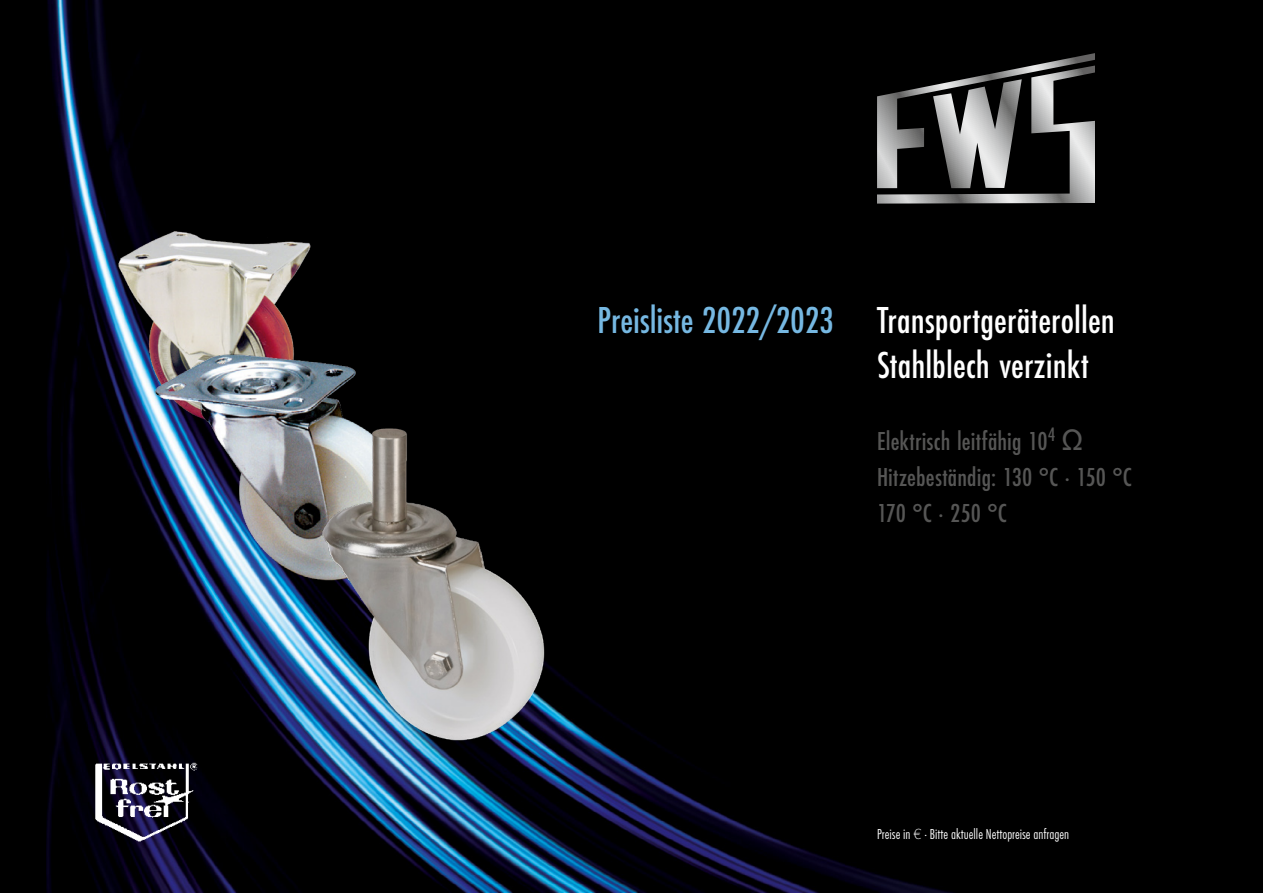
<style>
.page{position:relative;width:1263px;height:893px;background:#fff}
.page>*{position:absolute;margin:0;border:0;box-sizing:border-box;transform-origin:0 0}
.t1{font:500 39px/45px "Futura Con";letter-spacing:.005em;color:#fff}
.t2{font:500 39px "Futura Con";letter-spacing:-.005em;color:#76b8e2}
.t3{font:500 27px/36px "Futura Con";letter-spacing:.005em;color:#565655}
.t4{font:300 15px "Futura Con";color:#fff}
.s1{font-family:"Futura";font-stretch:condensed}
.s2{font-family:"Futura"}
</style>
<div class="page">
<div style="left:904px;top:0;width:359px;height:893px;background:#000"></div>
<img style="left:0;top:0;width:954px;height:893px">
<img style="left:94px;top:757px;width:109px;height:88px">
<img style="left:116px;top:226px;width:198px;height:200px">
<img style="left:149px;top:344px;width:265px;height:240px">
<img style="left:316px;top:423px;width:235px;height:327px">
<svg style="left:877px;top:53px;width:218px;height:151px"></svg>
<h1 class="t2" style="left:597px;top:298px;width:238px">Preisliste 2022/2023</h1>
<h1 class="t1" style="left:877px;top:298px;width:239px">Transportgeräterollen<br>Stahlblech verzinkt</h1>
<p class="t3" style="left:877px;top:423px;width:256px">Elektrisch leitfähig 10<sup>4</sup> <span class="s1">Ω<br></span>Hitzebeständig: 130 °C · 150 °C<br>170 °C · 250 °C</p>
<p class="t4" style="left:877px;top:825px;width:194px">Preise in <span class="s2">€</span> · Bitte aktuelle Nettopreise anfragen</p>
</div>
